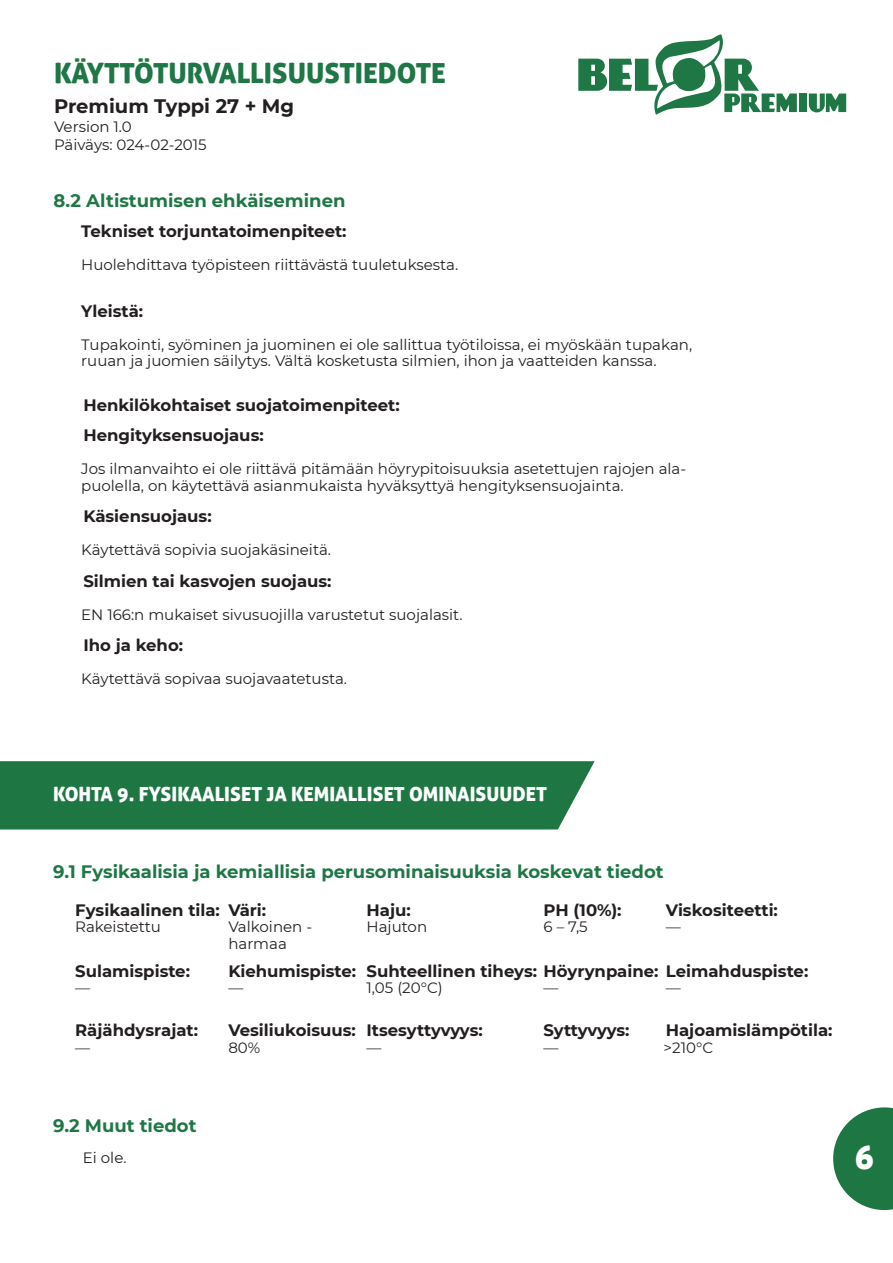
<style>
.page{position:relative;width:893px;height:1263px;background:#fff}
.page>*{position:absolute;margin:0;border:0;box-sizing:border-box;transform-origin:0 0}
.t1{font:33px "Aller Display";color:#fff}
.t2{font:27.75px "Aller Display";color:#1e7744}
.t3{font:19.5px "Aller Display";color:#fff}
.t4{font:700 19.5px "Montserrat";color:#231f20}
.t5{font:700 18px "Montserrat";color:#1e7744}
.t6{font:700 16.5px/30px "Montserrat";color:#231f20}
.t7{font:15px/16.5px "Montserrat";color:#231f20}
</style>
<div class="page">
<svg style="left:833px;top:1107px;width:60px;height:103px"></svg>
<svg style="left:809px;top:94px;width:37px;height:18px"></svg>
<div style="left:799px;top:93px;width:8px;height:19px;background:#1e7744"></div>
<svg style="left:578px;top:34px;width:219px;height:81px"></svg>
<div style="left:0;top:761px;width:595px;height:68px;background:#1e7742"></div>
<h2 class="t2" style="left:54px;top:56px;width:393px">KÄYTTÖTURVALLISUUSTIEDOTE</h2>
<h3 class="t4" style="left:54px;top:92px;width:242px">Premium Typpi 27 + Mg</h3>
<p class="t7" style="left:54px;top:118px;width:154px;line-height:18px">Version 1.0<br>Päiväys: 024-02-2015</p>
<p class="t5" style="left:54px;top:188px;width:293px">8.2 Altistumisen ehkäiseminen</p>
<p class="t6" style="left:81px;top:216px;width:267px">Tekniset torjuntatoimenpiteet:</p>
<p class="t7" style="left:81px;top:256px;width:379px">Huolehdittava työpisteen riittävästä tuuletuksesta.</p>
<p class="t6" style="left:81px;top:295px;width:63px">Yleistä:</p>
<p class="t7" style="left:81px;top:336px;width:612px">Tupakointi, syöminen ja juominen ei ole sallittua työtiloissa, ei myöskään tupakan, ruuan ja juomien säilytys. Vältä kosketusta silmien, ihon ja vaatteiden kanssa.</p>
<p class="t6" style="left:83px;top:390px;width:318px">Henkilökohtaiset suojatoimenpiteet:<br>Hengityksensuojaus:</p>
<p class="t7" style="left:81px;top:460px;width:606px">Jos ilmanvaihto ei ole riittävä pitämään höyrypitoisuuksia asetettujen rajojen ala&shy;puolella, on käytettävä asianmukaista hyväksyttyä hengityksensuojainta.</p>
<p class="t6" style="left:83px;top:501px;width:130px">Käsiensuojaus:</p>
<p class="t7" style="left:81px;top:541px;width:251px">Käytettävä sopivia suojakäsineitä.</p>
<p class="t6" style="left:83px;top:565px;width:250px">Silmien tai kasvojen suojaus:</p>
<p class="t7" style="left:81px;top:606px;width:383px">EN 166:n mukaiset sivusuojilla varustetut suojalasit.</p>
<p class="t6" style="left:83px;top:630px;width:101px">Iho ja keho:</p>
<p class="t7" style="left:81px;top:670px;width:267px">Käytettävä sopivaa suojavaatetusta.</p>
<h3 class="t3" style="left:53px;top:781px;width:495px">KOHTA 9. FYSIKAALISET JA KEMIALLISET OMINAISUUDET</h3>
<p class="t5" style="left:53px;top:859px;width:612px">9.1 Fysikaalisia ja kemiallisia perusominaisuuksia koskevat tiedot</p>
<p class="t6" style="left:75px;top:894px;width:146px">Fysikaalinen tila:</p>
<p class="t7" style="left:75px;top:918px;width:87px">Rakeistettu</p>
<p class="t6" style="left:75px;top:955px;width:116px">Sulamispiste:</p>
<p class="t7" style="left:75px;top:979px;width:16px">—</p>
<p class="t6" style="left:228px;top:894px;width:39px">Väri:</p>
<p class="t7" style="left:228px;top:918px;width:85px">Valkoinen - harmaa</p>
<p class="t6" style="left:228px;top:955px;width:129px">Kiehumispiste:</p>
<p class="t7" style="left:228px;top:979px;width:16px">—</p>
<p class="t6" style="left:367px;top:894px;width:46px">Haju:</p>
<p class="t7" style="left:367px;top:918px;width:62px">Hajuton</p>
<p class="t6" style="left:544px;top:894px;width:80px">PH (10%):</p>
<p class="t7" style="left:544px;top:918px;width:46px">6 – 7,5</p>
<p class="t6" style="left:666px;top:894px;width:114px">Viskositeetti:</p>
<p class="t7" style="left:666px;top:918px;width:16px">—</p>
<p class="t6" style="left:367px;top:955px;width:443px">Suhteellinen tiheys: Höyrynpaine: Leimahduspiste:</p>
<p class="t7" style="left:367px;top:979px;width:78px">1,05 (20°C)</p>
<p class="t7" style="left:544px;top:979px;width:16px">—</p>
<p class="t7" style="left:666px;top:979px;width:16px">—</p>
<p class="t6" style="left:75px;top:1015px;width:124px">Räjähdysrajat:</p>
<p class="t7" style="left:75px;top:1039px;width:16px">—</p>
<p class="t6" style="left:228px;top:1015px;width:129px">Vesiliukoisuus:</p>
<p class="t7" style="left:228px;top:1039px;width:33px">80%</p>
<p class="t6" style="left:367px;top:1015px;width:118px">Itsesyttyvyys:</p>
<p class="t7" style="left:367px;top:1039px;width:16px">—</p>
<p class="t6" style="left:544px;top:1015px;width:87px">Syttyvyys:</p>
<p class="t7" style="left:544px;top:1039px;width:16px">—</p>
<p class="t6" style="left:666px;top:1015px;width:168px">Hajoamislämpötila:</p>
<p class="t7" style="left:664px;top:1039px;width:51px">&gt;210°C</p>
<p class="t5" style="left:53px;top:1112px;width:145px">9.2 Muut tiedot</p>
<p class="t7" style="left:83px;top:1149px;width:45px">Ei ole.</p>
<h1 class="t1" style="left:854px;top:1136px;width:21px">6</h1>
</div>
